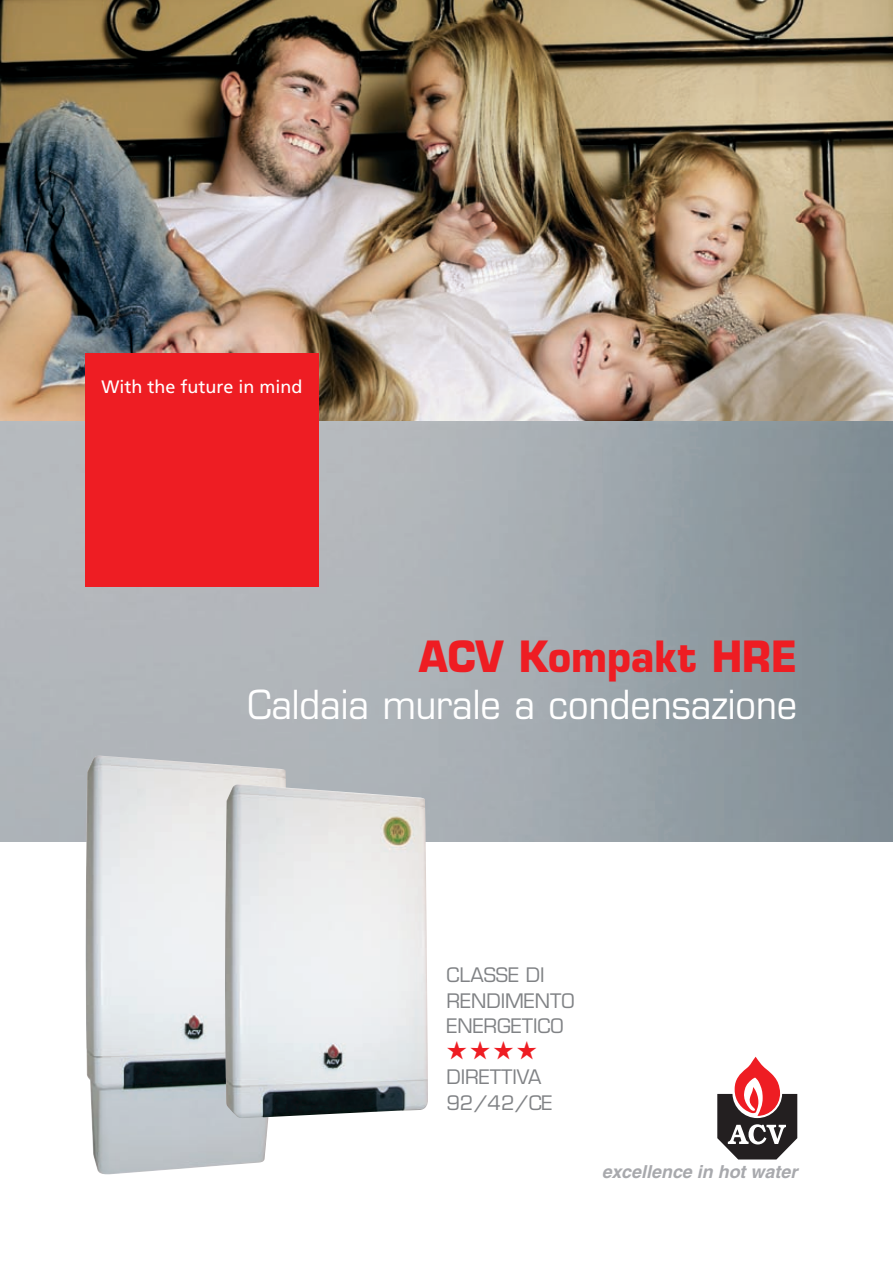
<style>
.page{position:relative;width:893px;height:1263px;background:#fff}
.page>*{position:absolute;margin:0;border:0;box-sizing:border-box;transform-origin:0 0}
.t1{font:700 42px "Eurostile LT";color:#ee1d23;scale:.92 1}
.t2{font:39px "Eurostile LT";color:#fff;scale:.92 1}
.t3{font:25.5px "Zapf Dingbats ITC";color:#ee1d23}
.t4{font:19.5px/25.5px "Eurostile LT";color:#808285}
.t5{font:18px "Frutiger LT";color:#fff}
.t6{font:italic 700 17.85px "Helvetica LT";color:#a8a9ad}
</style>
<div class="page">
<img style="left:0;top:0;width:893px;height:842px">
<div style="left:85px;top:353px;width:234px;height:234px;background:#ee1d23"></div>
<svg style="left:717px;top:1057px;width:80px;height:102px"></svg>
<img style="left:86px;top:756px;width:203px;height:418px">
<img style="left:225px;top:784px;width:203px;height:334px">
<p class="t5" style="left:101px;top:376px;width:203px">With the future in mind</p>
<h1 class="t1" style="left:419px;top:631px;width:412px">ACV Kompakt HRE</h1>
<h2 class="t2" style="left:247px;top:681px;width:599px">Caldaia murale a condensazione</h2>
<p class="t4" style="left:446px;top:963px;width:129px">CLASSE DI<br>RENDIMENTO<br>ENERGETICO</p>
<h3 class="t3" style="left:446px;top:1038px;width:92px">★★★★</h3>
<p class="t4" style="left:446px;top:1065px;width:108px">DIRETTIVA<br>92/42/CE</p>
<p class="t6" style="left:602px;top:1160px;width:197px">excellence in hot water</p>
</div>
